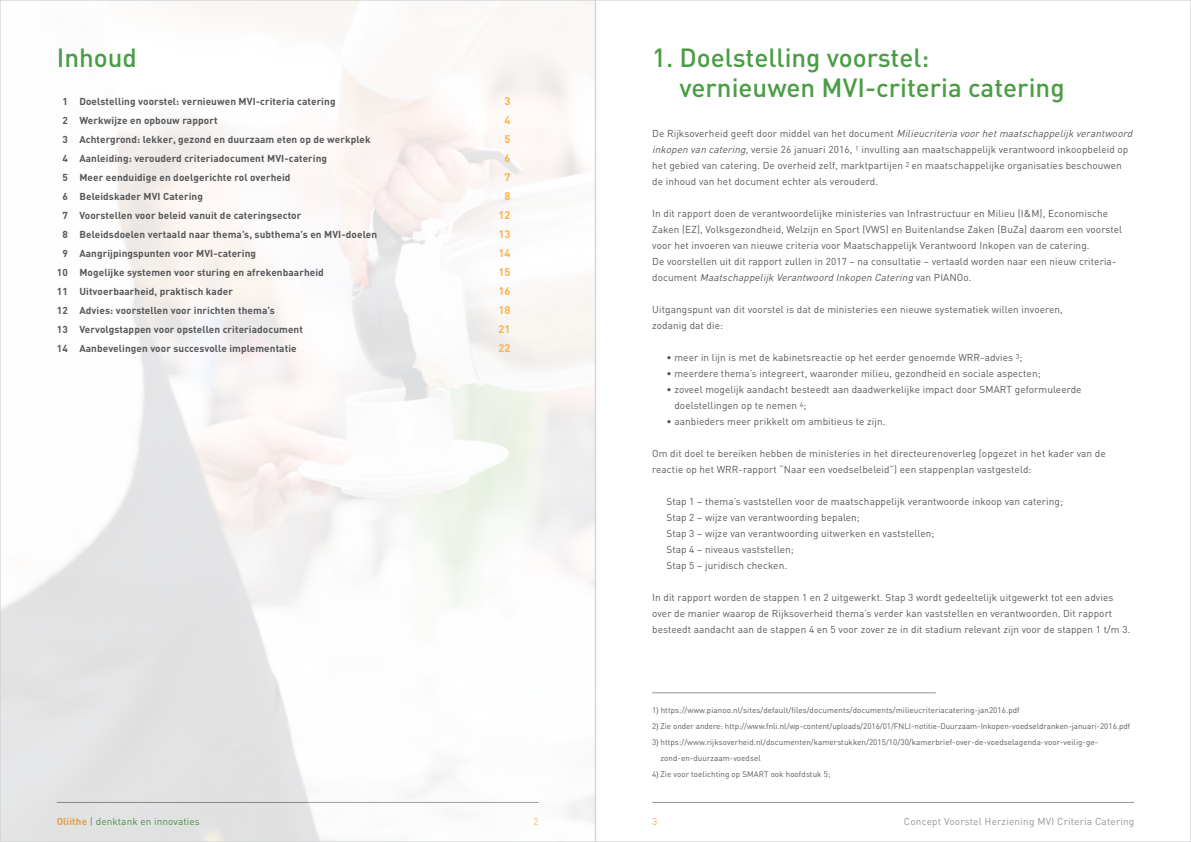
<style>
.page{position:relative;width:1191px;height:842px;background:#fff}
.page>*{position:absolute;margin:0;border:0;box-sizing:border-box;transform-origin:0 0}
.t1{font:500 26px/30px "DIN";color:#4a9d44}
.t2{font:700 11px "DIN";letter-spacing:.01em;color:#fbb24c}
.t3{font:10px/16px "DIN";letter-spacing:.01em;color:#57585a}
.t4{font:700 10px "DIN";letter-spacing:.01em;color:#57585a}
.t5{font:10px "DIN";letter-spacing:.02em;color:#939598}
.t6{font:10px "DIN";letter-spacing:.01em;color:#4a9d44}
.t7{font:10px "DIN";color:#fbb24c}
.t8{font:8px/16px "DIN";letter-spacing:.01em;color:#57585a}
.s1{font-style:italic}
.s2{font-family:"Helvetica Neue"}
.s3{font-weight:700;color:#fbb24c}
</style>
<div class="page">
<hr style="left:652px;top:802px;width:482px;height:1px;background:#939598">
<hr style="left:652px;top:693px;width:283px;height:1px;background:#939598">
<h1 class="t1" style="left:57px;top:42px;width:82px">Inhoud</h1>
<p class="t4" style="left:63px;top:95px;width:274px">1 Doelstelling voorstel: vernieuwen MVI-criteria catering</p>
<p class="t2" style="left:504px;top:94px;width:7px">3</p>
<p class="t4" style="left:63px;top:114px;width:156px">2 Werkwijze en opbouw rapport</p>
<p class="t2" style="left:504px;top:113px;width:7px">4</p>
<p class="t4" style="left:63px;top:133px;width:310px">3 Achtergrond: lekker, gezond en duurzaam eten op de werkplek</p>
<p class="t2" style="left:504px;top:132px;width:7px">5</p>
<p class="t4" style="left:63px;top:152px;width:266px">4 Aanleiding: verouderd criteriadocument MVI-catering</p>
<p class="t2" style="left:504px;top:151px;width:7px">6</p>
<p class="t4" style="left:63px;top:171px;width:229px">5 Meer eenduidige en doelgerichte rol overheid</p>
<p class="t2" style="left:504px;top:170px;width:7px">7</p>
<p class="t4" style="left:63px;top:190px;width:142px">6 Beleidskader MVI Catering</p>
<p class="t2" style="left:504px;top:189px;width:7px">8</p>
<p class="t4" style="left:63px;top:209px;width:240px">7 Voorstellen voor beleid vanuit de cateringsector</p>
<p class="t2" style="left:498px;top:208px;width:14px">12</p>
<p class="t4" style="left:63px;top:228px;width:316px">8 Beleidsdoelen vertaald naar thema’s, subthema’s en MVI-doelen</p>
<p class="t2" style="left:498px;top:227px;width:14px">13</p>
<p class="t4" style="left:63px;top:247px;width:195px">9 Aangrijpingspunten voor MVI-catering</p>
<p class="t2" style="left:498px;top:246px;width:14px">14</p>
<p class="t4" style="left:57px;top:266px;width:268px">10 Mogelijke systemen voor sturing en afrekenbaarheid</p>
<p class="t2" style="left:498px;top:265px;width:14px">15</p>
<p class="t4" style="left:57px;top:285px;width:177px">11 Uitvoerbaarheid, praktisch kader</p>
<p class="t2" style="left:498px;top:284px;width:14px">16</p>
<p class="t4" style="left:57px;top:304px;width:219px">12 Advies: voorstellen voor inrichten thema’s</p>
<p class="t2" style="left:498px;top:303px;width:14px">18</p>
<p class="t4" style="left:57px;top:323px;width:247px">13 Vervolgstappen voor opstellen criteriadocument</p>
<p class="t2" style="left:498px;top:322px;width:14px">21</p>
<p class="t4" style="left:57px;top:342px;width:241px">14 Aanbevelingen voor succesvolle implementatie</p>
<p class="t2" style="left:498px;top:341px;width:14px">22</p>
<h1 class="t1" style="left:679px;top:42px;width:386px;text-indent:-27px">1. Doelstelling voorstel: vernieuwen MVI-criteria catering</h1>
<p class="t3" style="left:652px;top:125px;width:484px">D e R i j k s ove r h e i d g e e f t d o o r m i d d e l va n h e t d o c u m e n t <span class="s1">Milieucriteria voorhetmaatschappelijk verantwoord inkopen van catering</span>, versie 26 januari 2016, <sup>1</sup> invulling aan maatschappelijk verantwoord inkoopbeleid op het gebied van catering. De overheid zelf, marktpartijen <sup>2</sup> en maatschappelijke organisaties beschouwen de inhoud van het document echter als verouderd.</p>
<p class="t3" style="left:652px;top:205px;width:471px">In dit rapport doen de verantwoordelijke ministeries van Infrastructuur en Milieu (I&amp;M), Economische Zaken (EZ), Volksgezondheid, Welzijn en Sport (VWS) en Buitenlandse Zaken (BuZa) daarom een voorstel voor het invoeren van nieuwe criteria voor Maatschappelijk Verantwoord Inkopen van de catering.<br>De voorstellen uit dit rapport zullen in 2017 – na consultatie – vertaald worden naar een nieuw criteria&shy;d o c u m e n t <span class="s1">Maatschappelijk Verantwoord Inkopen Catering</span> va n P I A N O o .</p>
<p class="t3" style="left:652px;top:301px;width:412px">Uitgangspunt van dit voorstel is dat de ministeries een nieuwe systematiek willen invoeren, zodanig dat die:</p>
<p class="t3" style="left:666px;top:349px;width:358px">• meer in lijn is met de kabinetsreactie op het eerder genoemde WRR-advies <sup>3</sup>;</p>
<p class="t3" style="left:666px;top:365px;width:376px">• meerdere thema’s integreert, waaronder milieu, gezondheid en sociale aspecten;</p>
<p class="t3" style="left:674px;top:381px;width:409px;text-indent:-8px">• zoveel mogelijk aandacht besteedt aan daadwerkelijke impact door SMART geformuleerde doelstellingen op te nemen <sup>4</sup>;</p>
<p class="t3" style="left:666px;top:413px;width:220px">• aanbieders meer prikkelt om ambitieus te zijn.</p>
<p class="t3" style="left:652px;top:445px;width:455px">Om dit doel te bereiken hebben de ministeries in het directeurenoverleg (opgezet in het kader van de reactie op het WRR-rapport “Naar een voedselbeleid”) een stappenplan vastgesteld:</p>
<p class="t3" style="left:666px;top:493px;width:398px">Stap 1 – thema’s vaststellen voor de maatschappelijk verantwoorde inkoop van catering; Stap 2 – wijze van verantwoording bepalen;<br>Stap 3 – wijze van verantwoording uitwerken en vaststellen;<br>Stap 4 – niveaus vaststellen;<br>Stap 5 – juridisch checken.</p>
<p class="t3" style="left:652px;top:589px;width:480px">In dit rapport worden de stappen 1 en 2 uitgewerkt. Stap 3 wordt gedeeltelijk uitgewerkt tot een advies over de manier waarop de Rijksoverheid thema’s verder kan vaststellen en verantwoorden. Dit rapport besteedt aandacht aan de stappen 4 en 5 voor zover ze in dit stadium relevant zijn voor de stappen 1 t/m 3.</p>
<p class="t8" style="left:652px;top:702px;width:369px">1<span class="s2">)</span> https://www.pianoo.nl/sites/default/files/documents/documents/milieucriteriacatering-jan2016.pdf</p>
<p class="t8" style="left:652px;top:718px;width:479px">2<span class="s2">)</span> Zie onder andere: http://www.fnli.nl/wp-content/uploads/2016/01/FNLI-notitie-Duurzaam-Inkopen-voedseldranken-januari-2016.pdf</p>
<p class="t8" style="left:660px;top:734px;width:439px;text-indent:-8px">3<span class="s2">)</span> https://www.rijksoverheid.nl/documenten/kamerstukken/2015/10/30/kamerbrief-over-de-voedselagenda-voor-veilig-ge&shy;zond-en-duurzaam-voedsel</p>
<p class="t8" style="left:652px;top:766px;width:180px">4<span class="s2">)</span> Zie voor toelichting op SMART ook hoofdstuk 5;</p>
<p class="t6" style="left:57px;top:815px;width:145px"><span class="s3">Oliithe</span> | denktank en innovaties</p>
<p class="t7" style="left:533px;top:815px;width:7px">2</p>
<p class="t7" style="left:652px;top:815px;width:7px">3</p>
<p class="t5" style="left:904px;top:815px;width:232px">Concept Voorstel Herziening MVI Criteria Catering</p>
</div>
